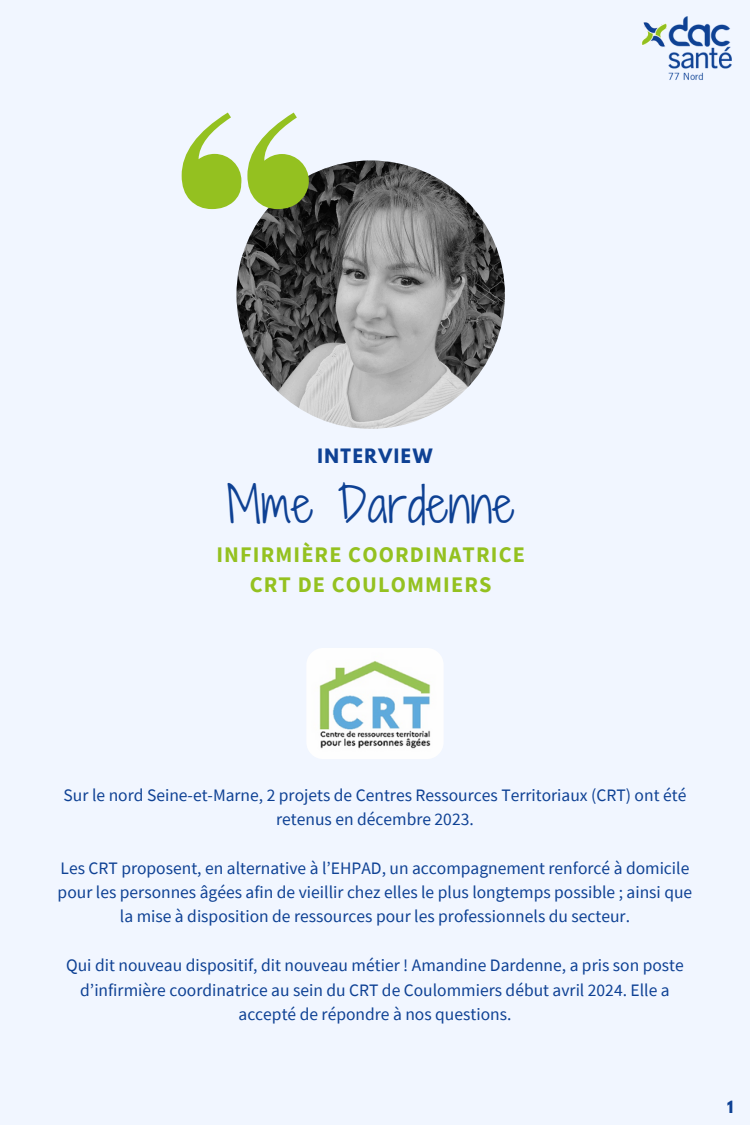
<style>
.page{position:relative;width:750px;height:1125px;background:#f1f6ff}
.page>*{position:absolute;margin:0;border:0;box-sizing:border-box;transform-origin:0 0}
.t1{font:47.25px "Shadows Into Light Two";letter-spacing:.01em;color:#0e4194}
.t2{font:700 22.25px/29.6px "Source Sans Pro";letter-spacing:.05em;color:#94c120;text-align:center}
.t3{font:700 17.62px "League Spartan";letter-spacing:.09em;color:#0e4194}
.t4{font:17.5px/24.4px "Source Sans Pro";color:#0e4194;text-align:center}
.t5{font:700 15px "League Spartan";color:#0e4194}
</style>
<div class="page">
<img style="left:642px;top:17px;width:90px;height:63px">
<img style="left:236px;top:160px;width:269px;height:269px;border-radius:50%">
<svg style="left:182px;top:113px;width:59px;height:96px"></svg>
<svg style="left:247px;top:113px;width:62px;height:96px"></svg>
<img style="left:306px;top:648px;width:137px;height:111px;border-radius:17px">
<h2 class="t3" style="left:318px;top:448px;width:116px">INTERVIEW</h2>
<h3 class="t1" style="left:227px;top:470px;width:289px">Mme Dardenne</h3>
<h1 class="t2" style="left:216px;top:540px;width:310px">INFIRMIÈRE COORDINATRICE<br>CRT DE COULOMMIERS</h1>
<p class="t4" style="left:64px;top:782px;width:624px">Sur le nord Seine-et-Marne, 2 projets de Centres Ressources Territoriaux (CRT) ont été retenus en décembre 2023.</p>
<p class="t4" style="left:58px;top:855px;width:636px">Les CRT proposent, en alternative à l’EHPAD, un accompagnement renforcé à domicile pour les personnes âgées afin de vieillir chez elles le plus longtemps possible ; ainsi que la mise à disposition de ressources pour les professionnels du secteur.</p>
<p class="t4" style="left:66px;top:953px;width:619px">Qui dit nouveau dispositif, dit nouveau métier ! Amandine Dardenne, a pris son poste d’infirmière coordinatrice au sein du CRT de Coulommiers début avril 2024. Elle a accepté de répondre à nos questions.</p>
<p class="t5" style="left:727px;top:1100px;width:8px">1</p>
</div>
